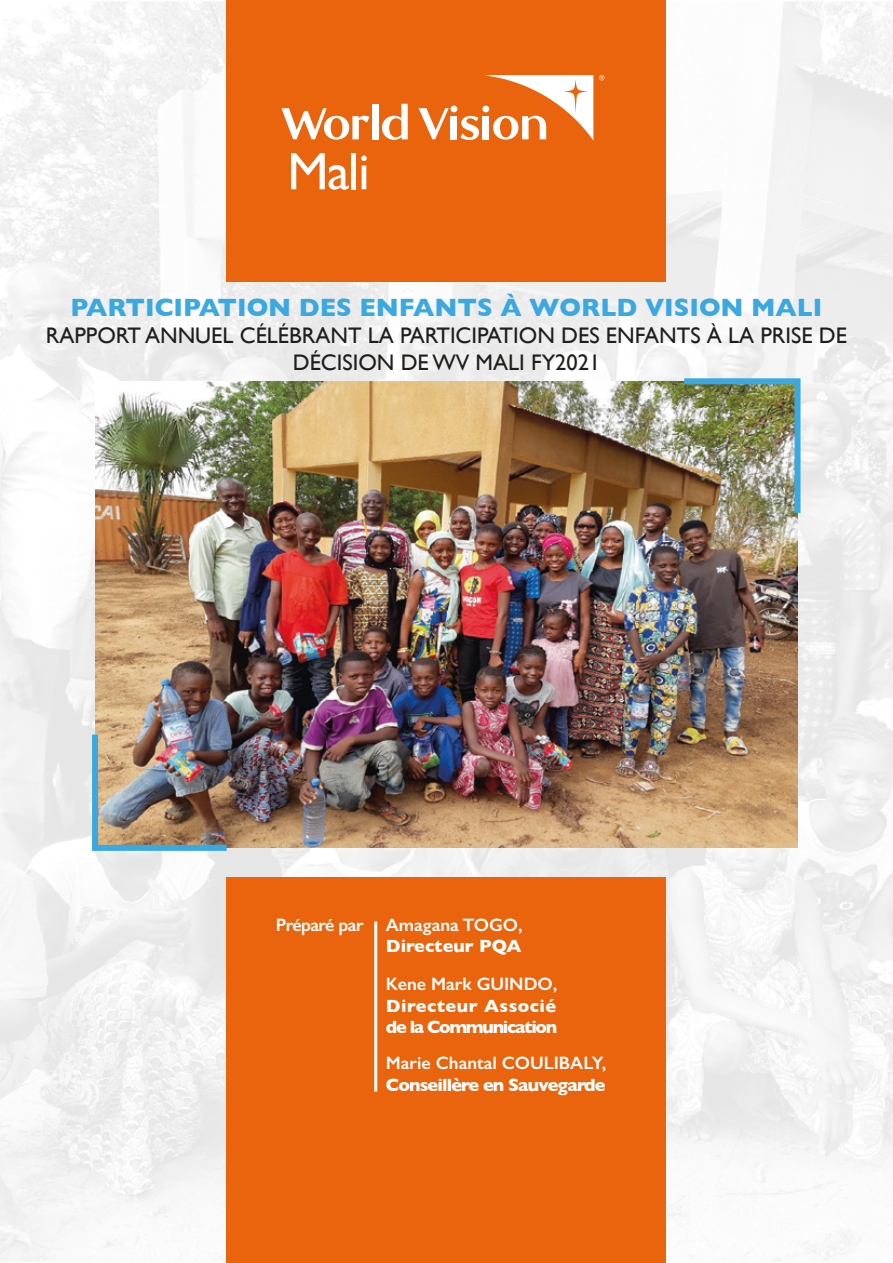
<style>
.page{position:relative;width:893px;height:1263px;background:#fff}
.page>*{position:absolute;margin:0;border:0;box-sizing:border-box;transform-origin:0 0}
.t1{font:52.95px "Gill Sans";color:#fff}
.t2{font:700 25.5px "Gill Sans";color:#3ba8e0}
.t3{font:22.5px/27px "Gill Sans";color:#1e1e1c;text-align:center}
.t4{font:700 18px/21.6px "Gill Sans";letter-spacing:-.045em;color:#fff}
.t5{font:600 18px "Gill Sans";color:#fff}
.t6{font:700 18px "Gill Sans";color:#fff}
.t7{font:600 18px "Gill Sans";letter-spacing:-.03em;color:#fff}
</style>
<div class="page">
<img style="left:0;top:0;width:893px;height:1263px">
<img style="left:95px;top:381px;width:702px;height:467px">
<div style="left:227px;top:0;width:439px;height:281px;background:#ea640d"></div>
<div style="left:227px;top:878px;width:439px;height:385px;background:#ea640d"></div>
<hr style="left:374px;top:921px;width:3px;height:170px;background:#fff">
<img style="left:89px;top:728px;width:144px;height:126px">
<img style="left:678px;top:375px;width:125px;height:144px">
<div style="left:372px;top:104px;width:6px;height:35px;background:#fff"></div>
<svg style="left:281px;top:108px;width:88px;height:32px"></svg>
<svg style="left:419px;top:75px;width:174px;height:65px"></svg>
<svg style="left:382px;top:104px;width:26px;height:36px"></svg>
<svg style="left:599px;top:75px;width:5px;height:5px"></svg>
<h1 class="t1" style="left:287px;top:140px;width:84px">Mali</h1>
<p class="t2" style="left:71px;top:287px;width:753px">PARTICIPATION DES ENFANTS À WORLD VISION MALI</p>
<p class="t3" style="left:46px;top:322px;width:803px">RAPPORT ANNUEL CÉLÉBRANT LA PARTICIPATION DES ENFANTS À LA PRISE DE<br>DÉCISION DEWV MALI FY2021</p>
<p class="t7" style="left:276px;top:914px;width:89px">Préparé par</p>
<p class="t5" style="left:386px;top:914px;width:138px">Amagana TOGO,</p>
<p class="t6" style="left:386px;top:932px;width:137px">Directeur PQA</p>
<p class="t5" style="left:386px;top:973px;width:173px">Kene Mark GUINDO,</p>
<p class="t4" style="left:386px;top:994px;width:173px">Directeur Associé de la Communication</p>
<p class="t5" style="left:386px;top:1052px;width:222px">Marie Chantal COULIBALY,</p>
<p class="t4" style="left:386px;top:1073px;width:221px">Conseillère en Sauvegarde</p>
</div>
